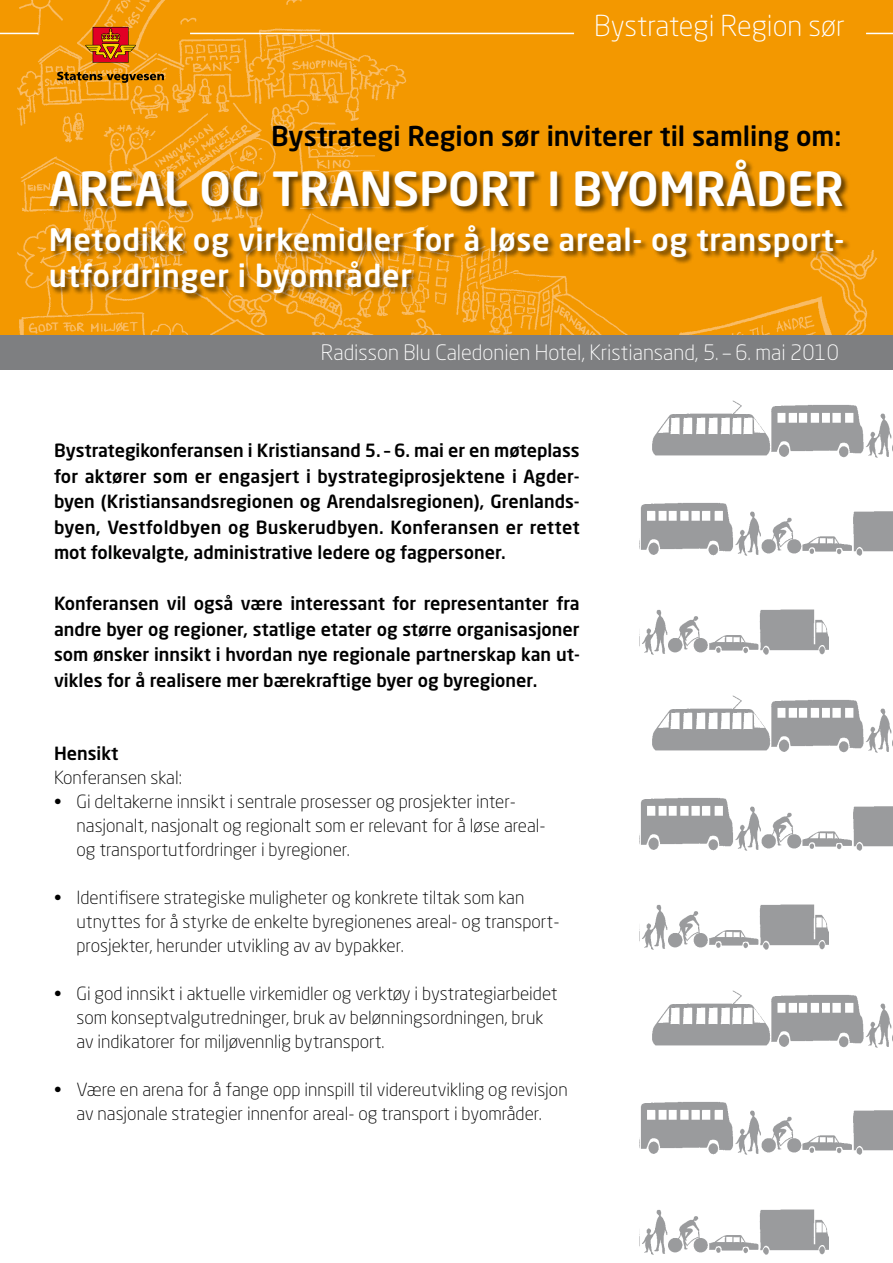
<style>
.page{position:relative;width:893px;height:1263px;background:#fff}
.page>*{position:absolute;margin:0;border:0;box-sizing:border-box;transform-origin:0 0}
.t1{font:500 46.5px "Neo Sans Std";color:#fff}
.t2{font:500 30.75px/36px "Neo Sans Std";letter-spacing:.02em;color:#fff}
.t3{font:300 28.5px "Neo Sans Std";color:#fff}
.t4{font:500 27px "Neo Sans Std";color:#000}
.t5{font:300 21px "Neo Sans Std";color:#fff}
.t6{font:300 18px/24px "Neo Sans Std";color:#000}
.t7{font:500 18px/25.5px "Neo Sans Std";color:#000;text-align:justify}
</style>
<div class="page">
<img style="left:0;top:0;width:893px;height:335px">
<hr style="left:190px;top:33px;width:384px;height:1px;background:#fff">
<hr style="left:0;top:33px;width:38px;height:1px;background:#fff">
<svg style="left:866px;top:33px;width:27px;height:1px"></svg>
<div style="left:49px;top:159px;width:802px;height:142px;background:#000;opacity:.59"></div>
<img style="left:652px;top:400px;width:241px;height:57px">
<img style="left:652px;top:695px;width:241px;height:57px">
<img style="left:652px;top:990px;width:241px;height:57px">
<img style="left:640px;top:503px;width:253px;height:53px">
<img style="left:640px;top:1102px;width:253px;height:53px">
<img style="left:640px;top:798px;width:253px;height:53px">
<img style="left:642px;top:609px;width:186px;height:45px">
<img style="left:642px;top:1209px;width:186px;height:45px">
<img style="left:642px;top:904px;width:186px;height:45px">
<svg style="left:57px;top:72px;width:107px;height:11px"></svg>
<svg style="left:85px;top:27px;width:51px;height:36px;background:#cb5112"></svg>
<div style="left:0;top:335px;width:893px;height:35px;background:#7e7f81"></div>
<h3 class="t3" style="left:594px;top:9px;width:252px">Bystrategi Region sør</h3>
<h3 class="t4" style="left:271px;top:119px;width:572px">Bystrategi Region sør inviterer til samling om:</h3>
<h1 class="t1" style="left:49px;top:159px;width:784px">Areal og transport i byområder</h1>
<h2 class="t2" style="left:49px;top:221px;width:797px">Metodikk og virkemidler for å løse areal- og transport&shy;utfordringer i byområder</h2>
<p class="t5" style="left:321px;top:340px;width:520px">Radisson Blu Caledonien Hotel, Kristiansand, 5. – 6. mai 2010</p>
<p class="t7" style="left:54px;top:437px;width:527px">Bystrategikonferansen i Kristiansand 5. – 6. mai er en møteplass for aktører som er engasjert i bystrategiprosjektene i Agder&shy;byen (Kristiansandsregionen og Arendalsregionen), Grenlands&shy;byen, Vestfoldbyen og Buskerudbyen. Konferansen er rettet mot folkevalgte, administrative ledere og fagpersoner.</p>
<p class="t7" style="left:54px;top:590px;width:527px">Konferansen vil også være interessant for representanter fra andre byer og regioner, statlige etater og større organisasjoner som ønsker innsikt i hvordan nye regionale partnerskap kan ut&shy;vikles for å realisere mer bærekraftige byer og byregioner.</p>
<p class="t7" style="left:54px;top:740px;width:66px">Hensikt</p>
<p class="t6" style="left:54px;top:765px;width:129px">Konferansen skal:</p>
<p class="t6" style="left:76px;top:789px;width:471px;text-indent:-22px">• Gi deltakerne innsikt i sentrale prosesser og prosjekter inter&shy;nasjonalt, nasjonalt og regionalt som er relevant for å løse areal&shy;og transportutfordringer i byregioner.</p>
<p class="t6" style="left:76px;top:885px;width:484px;text-indent:-22px">• Identifisere strategiske muligheter og konkrete tiltak som kan utnyttes for å styrke de enkelte byregionenes areal- og transport&shy;prosjekter, herunder utvikling av av bypakker.</p>
<p class="t6" style="left:76px;top:981px;width:483px;text-indent:-22px">• Gi god innsikt i aktuelle virkemidler og verktøy i bystrategiarbeidet som konseptvalgutredninger, bruk av belønningsordningen, bruk av indikatorer for miljøvennlig bytransport.</p>
<p class="t6" style="left:54px;top:1077px;width:515px;text-align:center">• Være en arena for å fange opp innspill til videreutvikling og revisjon av nasjonale strategier innenfor areal- og transport i byområder.</p>
</div>
